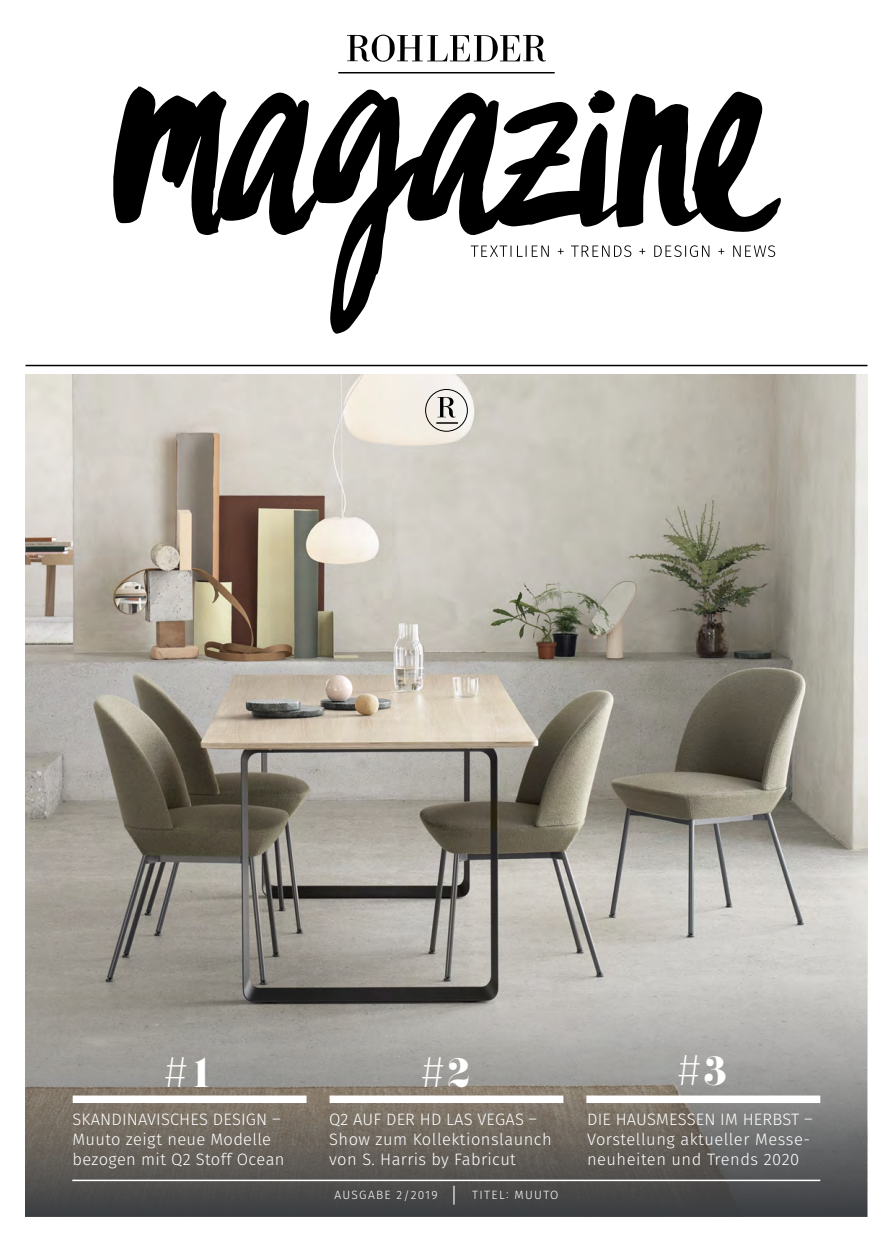
<style>
.page{position:relative;width:893px;height:1242px;background:#fff}
.page>*{position:absolute;margin:0;border:0;box-sizing:border-box;transform-origin:0 0}
.t1{font:200 45px "Fira Sans";color:#fff}
.t2{font:300 16.5px/20.2px "Fira Sans";letter-spacing:.02em;color:#fff}
.t3{font:300 12px "Fira Sans";letter-spacing:.11em;color:#fff}
.s1{font-family:"Didoni URWD";font-weight:400}
</style>
<div class="page">
<img style="left:26px;top:374px;width:841px;height:500px">
<svg style="left:26px;top:874px;width:841px;height:342px;background:#8e8b86"></svg>
<svg style="left:453px;top:1185px;width:1px;height:19px"></svg>
<hr style="left:72px;top:1179px;width:748px;height:2px;background:#fff">
<hr style="left:26px;top:365px;width:841px;height:1px;background:#000">
<svg style="left:347px;top:35px;width:199px;height:27px"></svg>
<hr style="left:339px;top:72px;width:215px;height:1px;background:#000">
<svg style="left:113px;top:87px;width:668px;height:247px"></svg>
<svg style="left:588px;top:90px;width:27px;height:23px"></svg>
<svg style="left:471px;top:245px;width:304px;height:12px"></svg>
<div style="left:73px;top:1095px;width:234px;height:8px;background:#fff"></div>
<div style="left:330px;top:1095px;width:233px;height:8px;background:#fff"></div>
<div style="left:586px;top:1095px;width:234px;height:8px;background:#fff"></div>
<div style="left:425px;top:389px;width:43px;height:42px;border:1px solid #000;border-radius:50%"></div>
<svg style="left:437px;top:397px;width:21px;height:26px"></svg>
<h1 class="t1" style="left:165px;top:1039px;width:51px">#<span class="s1">1</span></h1>
<h1 class="t1" style="left:422px;top:1039px;width:51px">#<span class="s1">2</span></h1>
<h1 class="t1" style="left:678px;top:1037px;width:51px">#<span class="s1">3</span></h1>
<p class="t2" style="left:72px;top:1108px;width:214px">SKANDINAVISCHES DESIGN –<br>Muuto zeigt neue Modelle bezogen mit Q2 Stoff Ocean</p>
<p class="t2" style="left:329px;top:1108px;width:224px">Q2 AUF DER HD LAS VEGAS –<br>Show zum Kollektionslaunch von S. Harris by Fabricut</p>
<p class="t3" style="left:335px;top:1186px;width:105px">AUSGABE 2/2019</p>
<p class="t3" style="left:472px;top:1186px;width:88px">TITEL: MUUTO</p>
<p class="t2" style="left:587px;top:1108px;width:227px">DIE HAUSMESSEN IM HERBST –<br>Vorstellung aktueller Messe&shy;neuheiten und Trends 2020</p>
</div>
